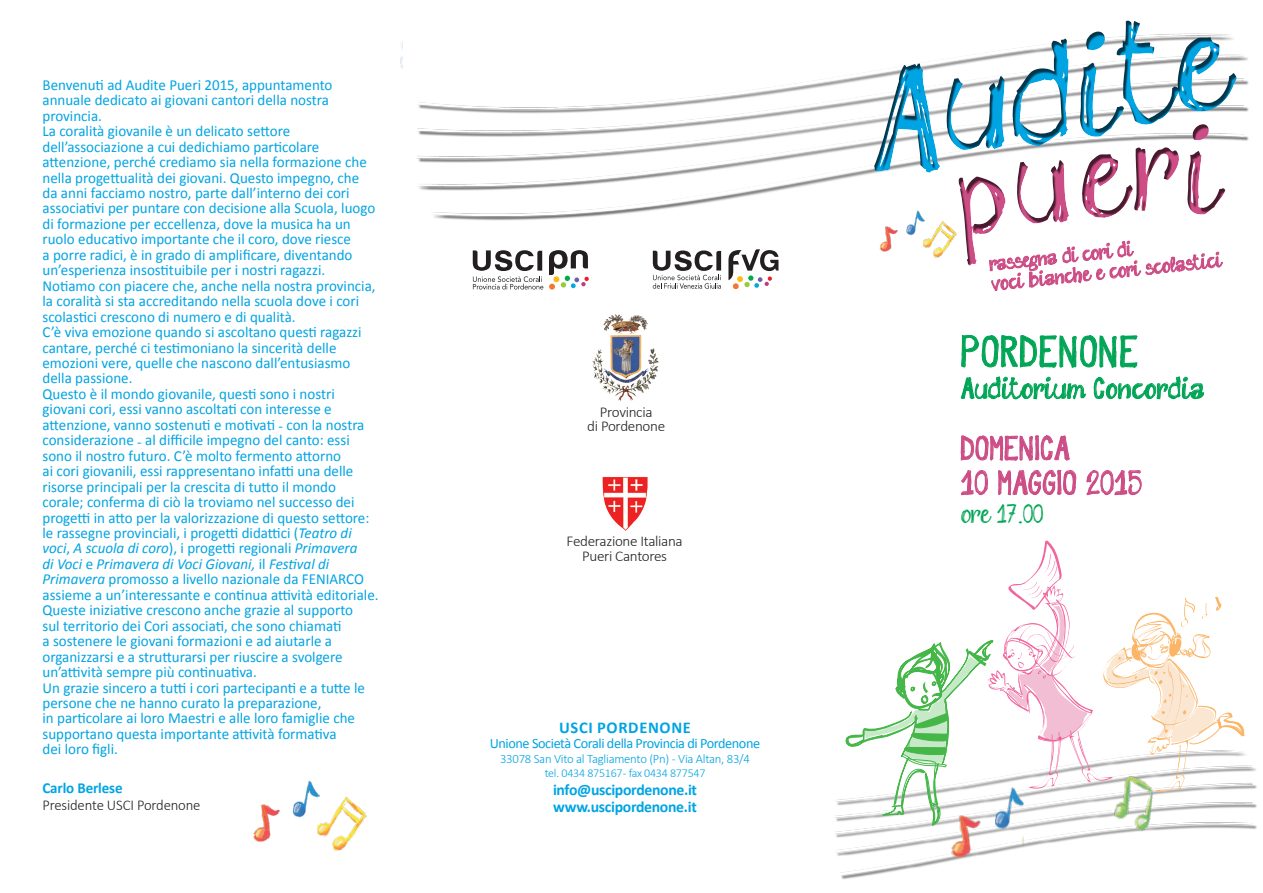
<style>
.page{position:relative;width:1263px;height:893px;background:#fff}
.page>*{position:absolute;margin:0;border:0;box-sizing:border-box;transform-origin:0 0}
.t1{font:148.2px "sketch me FREE version";letter-spacing:.03em;color:#00a4e3}
.t2{font:127.2px "sketch me FREE version";color:#cd4d86}
.t3{font:45px "sketch me FREE version";letter-spacing:.03em;color:#00a555}
.t4{font:34.5px/34.5px "sketch me FREE version";letter-spacing:.02em;color:#cd4d86}
.t5{font:30px "sketch me FREE version";letter-spacing:.03em;color:#00a555}
.t6{font:27px "sketch me FREE version";letter-spacing:-.005em;color:#00a555}
.t7{font:21px/20.2px "sketch me FREE version";color:#cd4d86}
.t8{font:700 16.5px "Calibri";letter-spacing:.04em;color:#00a4e3}
.t9{font:700 15.75px/16.5px "Calibri";letter-spacing:-.02em;color:#00a4e3}
.t10{font:15.3px/15.5px "Calibri";color:#00a4e3}
.t11{font:700 15.3px "Calibri";letter-spacing:-.01em;color:#00a4e3}
.t12{font:300 15px/15px "Calibri";letter-spacing:-.02em;color:#231f20;text-align:center}
.t13{font:14.25px "Calibri";letter-spacing:-.03em;color:#00a4e3}
.t14{font:300 12.75px "Calibri";letter-spacing:-.02em;color:#00a4e3}
.t15{font:300 12px "Calibri";letter-spacing:-.02em;color:#00a4e3}
.s1{font-style:italic}
.s2{font-size:156.15px}
.s3{font-family:"Times New Roman"}
</style>
<div class="page">
<img style="left:253px;top:784px;width:55px;height:58px">
<img style="left:835px;top:732px;width:417px;height:148px">
<img style="left:927px;top:827px;width:96px;height:34px">
<svg style="left:961px;top:335px;width:243px;height:65px"></svg>
<svg style="left:961px;top:435px;width:115px;height:61px"></svg>
<svg style="left:1087px;top:470px;width:55px;height:26px"></svg>
<img style="left:401px;top:43px;width:1px;height:25px">
<svg style="left:653px;top:258px;width:68px;height:31px"></svg>
<svg style="left:728px;top:258px;width:50px;height:31px"></svg>
<img style="left:592px;top:314px;width:67px;height:88px">
<img style="left:603px;top:477px;width:44px;height:54px">
<img style="left:417px;top:85px;width:365px;height:136px">
<svg style="left:991px;top:279px;width:112px;height:12px"></svg>
<div style="left:782px;top:0;width:481px;height:279px;background:#231f20;opacity:.75"></div>
<svg style="left:842px;top:540px;width:402px;height:287px"></svg>
<img style="left:1104px;top:770px;width:67px;height:95px">
<svg style="left:549px;top:250px;width:40px;height:40px"></svg>
<svg style="left:473px;top:250px;width:70px;height:39px"></svg>
<p class="t10" style="left:43px;top:77px;width:338px">Benvenuti ad Audite Pueri 2015, appuntamento annuale dedicato ai giovani cantori della nostra provincia.<br>La coralità giovanile è un delicato settore dell’associazione a cui dedichiamo particolare attenzione, perché crediamo sia nella formazione che nella progettualità dei giovani. Questo impegno, che<br>da anni facciamo nostro, parte dall’interno dei cori associativi per puntare con decisione alla Scuola, luogo di formazione per eccellenza, dove la musica ha un ruolo educativo importante che il coro, dove riesce<br>a porre radici, è in grado di amplificare, diventando un’esperienza insostituibile per i nostri ragazzi.<br>Notiamo con piacere che, anche nella nostra provincia, la coralità si sta accreditando nella scuola dove i cori scolastici crescono di numero e di qualità.<br>C’è viva emozione quando si ascoltano questi ragazzi cantare, perché ci testimoniano la sincerità delle emozioni vere, quelle che nascono dall’entusiasmo della passione.<br>Questo è il mondo giovanile, questi sono i nostri giovani cori, essi vanno ascoltati con interesse e attenzione, vanno sostenuti e motivati - con la nostra considerazione - al difficile impegno del canto: essi sono il nostro futuro. C’è molto fermento attorno<br>ai cori giovanili, essi rappresentano infatti una delle risorse principali per la crescita di tutto il mondo corale; conferma di ciò la troviamo nel successo dei progetti in atto per la valorizzazione di questo settore: le rassegne provinciali, i progetti didattici (<span class="s1">Teatro di voci</span>, <span class="s1">A scuola di coro</span>), i progetti regionali <span class="s1">Primavera<br>di Voci</span> e <span class="s1">Primavera di Voci Giovani,</span> il <span class="s1">Festival di Primavera</span> promosso a livello nazionale da FENIARCO assieme a un’interessante e continua attività editoriale.<br>Queste iniziative crescono anche grazie al supporto<br>sul territorio dei Cori associati, che sono chiamati<br>a sostenere le giovani formazioni e ad aiutarle a organizzarsi e a strutturarsi per riuscire a svolgere un’attività sempre più continuativa.<br>Un grazie sincero a tutti i cori partecipanti e a tutte le persone che ne hanno curato la preparazione,<br>in particolare ai loro Maestri e alle loro famiglie che supportano questa importante attività formativa<br>dei loro figli.</p>
<p class="t11" style="left:43px;top:778px;width:82px">Carlo Berlese</p>
<p class="t12" style="left:43px;top:797px;width:160px">Presidente USCI Pordenone</p>
<p class="t12" style="left:587px;top:405px;width:79px;line-height:13.5px">Provincia<br>di Pordenone</p>
<p class="t12" style="left:566px;top:533px;width:118px">Federazione Italiana<br>Pueri Cantores</p>
<p class="t8" style="left:559px;top:717px;width:133px">Usci pordenone</p>
<p class="t13" style="left:490px;top:734px;width:272px">Unione Società Corali della Provincia di Pordenone</p>
<p class="t14" style="left:500px;top:751px;width:251px">33078 San Vito al Tagliamento (Pn) - Via Altan, 83/4</p>
<p class="t15" style="left:545px;top:765px;width:162px">tel. 0434 875167 - fax 0434 877547</p>
<p class="t9" style="left:553px;top:782px;width:146px">info@uscipordenone.it www.uscipordenone.it</p>
<h1 class="t1" style="left:874px;top:30px;width:357px"><span class="s2">a</span>udite</h1>
<h2 class="t2" style="left:967px;top:124px;width:255px"><span class="s1">p</span>ueri</h2>
<h3 class="t7" style="left:989px;top:255px;width:230px;rotate:-6deg">rassegna di cori di<br>voci bianche e cori scolastici</h3>
<h3 class="t3" style="left:961px;top:335px;width:179px">PORDENONE</h3>
<h3 class="t5" style="left:961px;top:377px;width:245px">Auditorium Concordia</h3>
<h3 class="t4" style="left:961px;top:434px;width:182px">domenica<br>10 maggio 2015</h3>
<h3 class="t6" style="left:961px;top:504px;width:84px">ore 17<span class="s3">.</span>00</h3>
</div>
